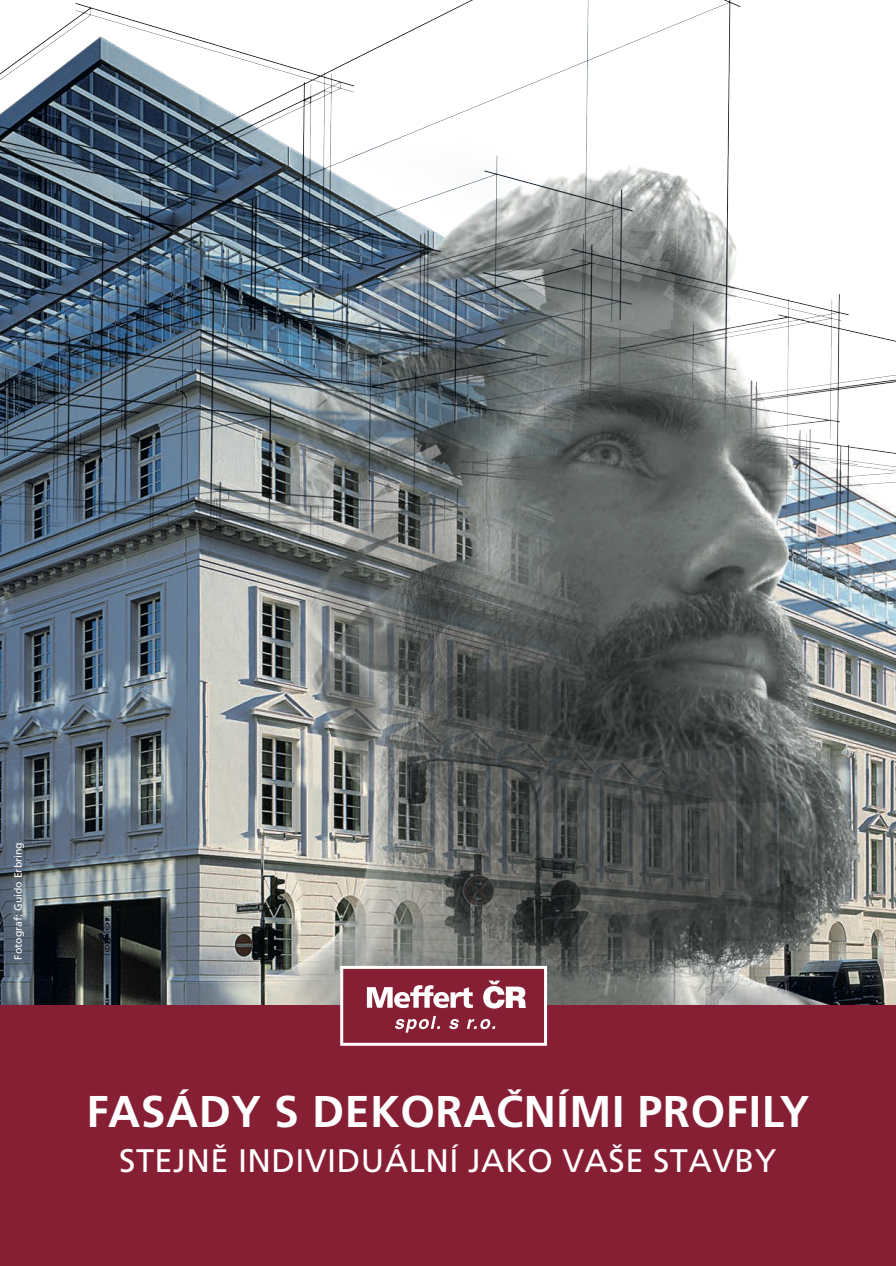
<style>
.page{position:relative;width:896px;height:1266px;background:#fff}
.page>*{position:absolute;margin:0;border:0;box-sizing:border-box;transform-origin:0 0}
.t1{font:700 44.4px "Frutiger CE";letter-spacing:.015em;color:#fff}
.t2{font:32.55px "Frutiger CE";letter-spacing:.015em;color:#fff}
.t3{font:10.5px "Frutiger CE";color:#fff}
</style>
<div class="page">
<img style="left:0;top:0;width:895px;height:1005px">
<div style="left:0;top:1005px;width:895px;height:260px;background:#871f34"></div>
<div style="left:341px;top:967px;width:204px;height:77px;background:#871f34"></div>
<svg style="left:483px;top:980px;width:43px;height:28px"></svg>
<svg style="left:395px;top:1015px;width:45px;height:17px"></svg>
<svg style="left:449px;top:1019px;width:10px;height:10px"></svg>
<svg style="left:467px;top:1019px;width:28px;height:10px"></svg>
<svg style="left:367px;top:985px;width:106px;height:23px"></svg>
<div style="left:340px;top:965px;width:207px;height:80px;border:3px solid #fff"></div>
<p class="t3" style="left:12px;top:959px;width:119px;rotate:-90deg">Fotograf: Guido Erbring</p>
<h1 class="t1" style="left:87px;top:1086px;width:724px">FASÁDY S DEKORAČNÍMI PROFILY</h1>
<p class="t2" style="left:119px;top:1141px;width:659px">STEJNĚ INDIVIDUÁLNÍ JAKO VAŠE STAVBY</p>
</div>
